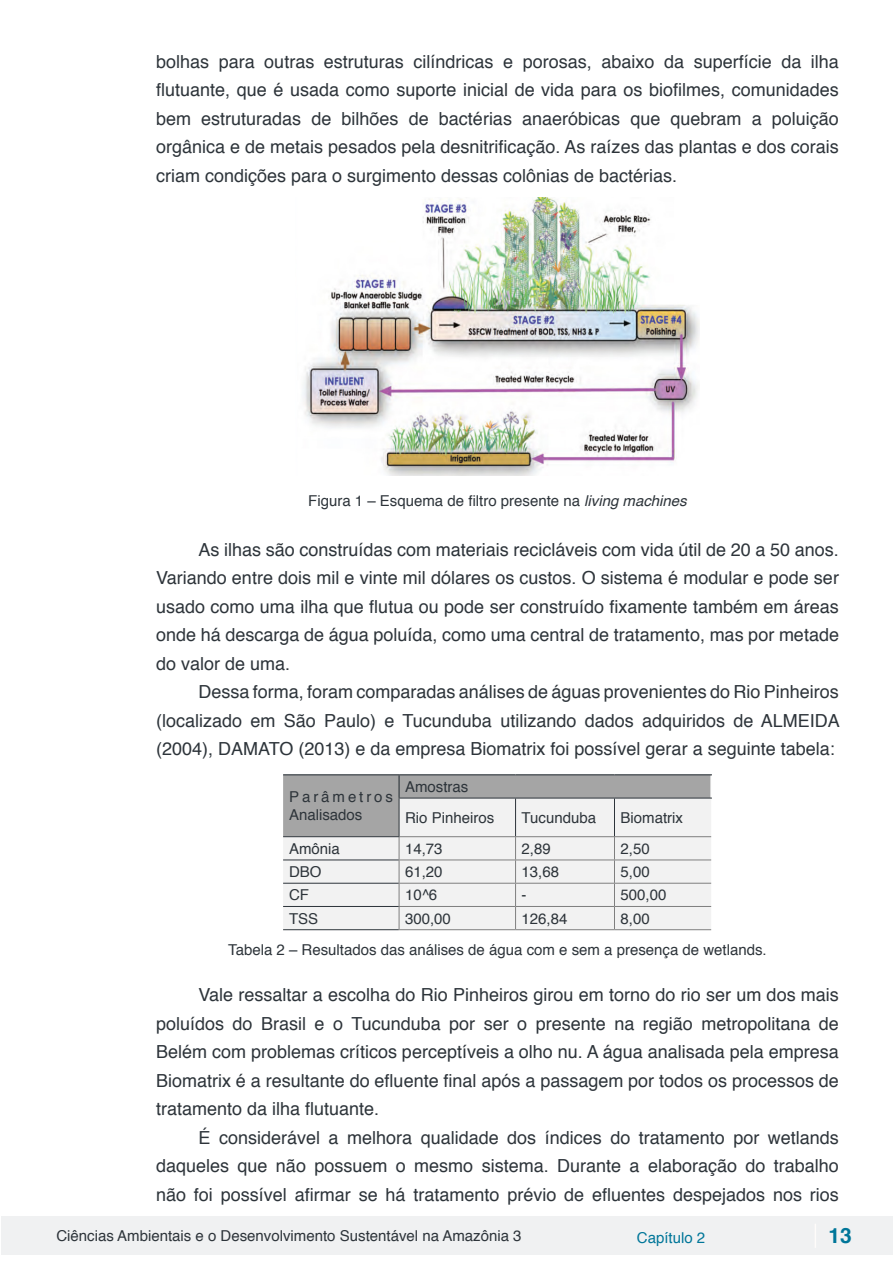
<style>
.page{position:relative;width:893px;height:1263px;background:#fff}
.page>*{position:absolute;margin:0;border:0;box-sizing:border-box;transform-origin:0 0}
.t1{font:700 21px "Helvetica";color:#007699}
.t2{font:18px/28.5px "Helvetica";color:#2d343a;text-align:justify}
.t3{font:15px/30.9px "Helvetica";color:#2d343a}
.t4{font:15px/18px "Helvetica";letter-spacing:.1em;color:#2d343a}
.t5{font:15px "Helvetica";color:#007699}
.s1{font-style:italic}
</style>
<div class="page">
<div style="left:1px;top:1216px;width:891px;height:38px;background:#f0f1f2"></div>
<svg style="left:815px;top:1224px;width:1px;height:24px"></svg>
<img style="left:302px;top:197px;width:397px;height:278px">
<hr style="left:399px;top:929px;width:117px;height:1px;background:#7f7f7f">
<hr style="left:516px;top:929px;width:98px;height:1px;background:#7f7f7f">
<hr style="left:614px;top:929px;width:97px;height:1px;background:#7f7f7f">
<svg style="left:283px;top:775px;width:428px;height:154px"></svg>
<hr style="left:283px;top:774px;width:116px;height:1px;background:#2d343a">
<hr style="left:398px;top:775px;width:2px;height:23px;background:#2d343a">
<hr style="left:399px;top:774px;width:117px;height:1px;background:#2d343a">
<hr style="left:516px;top:774px;width:98px;height:1px;background:#2d343a">
<hr style="left:614px;top:774px;width:98px;height:1px;background:#2d343a">
<hr style="left:399px;top:798px;width:1px;height:38px;background:#2d343a">
<hr style="left:399px;top:798px;width:117px;height:1px;background:#2d343a">
<hr style="left:516px;top:798px;width:98px;height:1px;background:#2d343a">
<hr style="left:515px;top:798px;width:1px;height:38px;background:#2d343a">
<hr style="left:614px;top:798px;width:1px;height:38px;background:#2d343a">
<hr style="left:614px;top:798px;width:98px;height:1px;background:#2d343a">
<hr style="left:283px;top:836px;width:116px;height:1px;background:#2d343a">
<hr style="left:283px;top:859px;width:116px;height:1px;background:#2d343a">
<hr style="left:283px;top:883px;width:116px;height:1px;background:#2d343a">
<hr style="left:283px;top:906px;width:116px;height:1px;background:#2d343a">
<hr style="left:283px;top:929px;width:116px;height:1px;background:#2d343a">
<p class="t2" style="left:156px;top:47px;width:684px">bolhas para outras estruturas cilíndricas e porosas, abaixo da superfície da ilha flutuante, que é usada como suporte inicial de vida para os biofilmes, comunidades bem estruturadas de bilhões de bactérias anaeróbicas que quebram a poluição orgânica e de metais pesados pela desnitrificação. As raízes das plantas e dos corais criam condições para o surgimento dessas colônias de bactérias.</p>
<p class="t3" style="left:308px;top:486px;width:380px">Figura 1 – Esquema de filtro presente na <span class="s1">living machines</span></p>
<p class="t2" style="left:156px;top:536px;width:684px;text-indent:43px">As ilhas são construídas com materiais recicláveis com vida útil de 20 a 50 anos.<br>Variando entre dois mil e vinte mil dólares os custos. O sistema é modular e pode ser usado como uma ilha que flutua ou pode ser construído fixamente também em áreas onde há descarga de água poluída, como uma central de tratamento, mas por metade do valor de uma.</p>
<p class="t2" style="left:156px;top:678px;width:685px;text-indent:43px">Dessa forma, foram comparadas análises de águas provenientes do Rio Pinheiros (localizado em São Paulo) e Tucunduba utilizando dados adquiridos de ALMEIDA (2004), DAMATO (2013) e da empresa Biomatrix foi possível gerar a seguinte tabela:</p>
<p class="t4" style="left:289px;top:788px;width:105px">Parâmetros<br>Analisados</p>
<p class="t3" style="left:405px;top:772px;width:91px">Amostras<br>Rio Pinheiros</p>
<p class="t3" style="left:522px;top:803px;width:76px">Tucunduba</p>
<p class="t3" style="left:620px;top:803px;width:64px">Biomatrix</p>
<p class="t3" style="left:289px;top:834px;width:52px">Amônia</p>
<p class="t3" style="left:405px;top:834px;width:39px">14,73</p>
<p class="t3" style="left:522px;top:834px;width:31px">2,89</p>
<p class="t3" style="left:620px;top:834px;width:31px">2,50</p>
<p class="t3" style="left:289px;top:857px;width:34px">DBO</p>
<p class="t3" style="left:405px;top:857px;width:39px">61,20</p>
<p class="t3" style="left:522px;top:857px;width:39px">13,68</p>
<p class="t3" style="left:620px;top:857px;width:31px">5,00</p>
<p class="t3" style="left:289px;top:880px;width:21px">CF</p>
<p class="t3" style="left:405px;top:880px;width:34px">10^6</p>
<p class="t3" style="left:522px;top:880px;width:6px">-</p>
<p class="t3" style="left:620px;top:880px;width:47px">500,00</p>
<p class="t3" style="left:289px;top:903px;width:31px">TSS</p>
<p class="t3" style="left:405px;top:903px;width:47px">300,00</p>
<p class="t3" style="left:522px;top:903px;width:47px">126,84</p>
<p class="t3" style="left:228px;top:903px;width:540px;text-indent:392px">8,00<br>Tabela 2 – Resultados das análises de água com e sem a presença de wetlands.</p>
<p class="t2" style="left:156px;top:981px;width:684px;text-indent:43px">Vale ressaltar a escolha do Rio Pinheiros girou em torno do rio ser um dos mais poluídos do Brasil e o Tucunduba por ser o presente na região metropolitana de Belém com problemas críticos perceptíveis a olho nu. A água analisada pela empresa Biomatrix é a resultante do efluente final após a passagem por todos os processos de tratamento da ilha flutuante.</p>
<p class="t2" style="left:156px;top:1124px;width:684px;text-indent:43px">É considerável a melhora qualidade dos índices do tratamento por wetlands daqueles que não possuem o mesmo sistema. Durante a elaboração do trabalho não foi possível afirmar se há tratamento prévio de efluentes despejados nos rios</p>
<p class="t3" style="left:56px;top:1220px;width:467px">Ciências Ambientais e o Desenvolvimento Sustentável na Amazônia 3</p>
<p class="t5" style="left:637px;top:1226px;width:70px">Capítulo 2</p>
<p class="t1" style="left:828px;top:1219px;width:25px">13</p>
</div>
